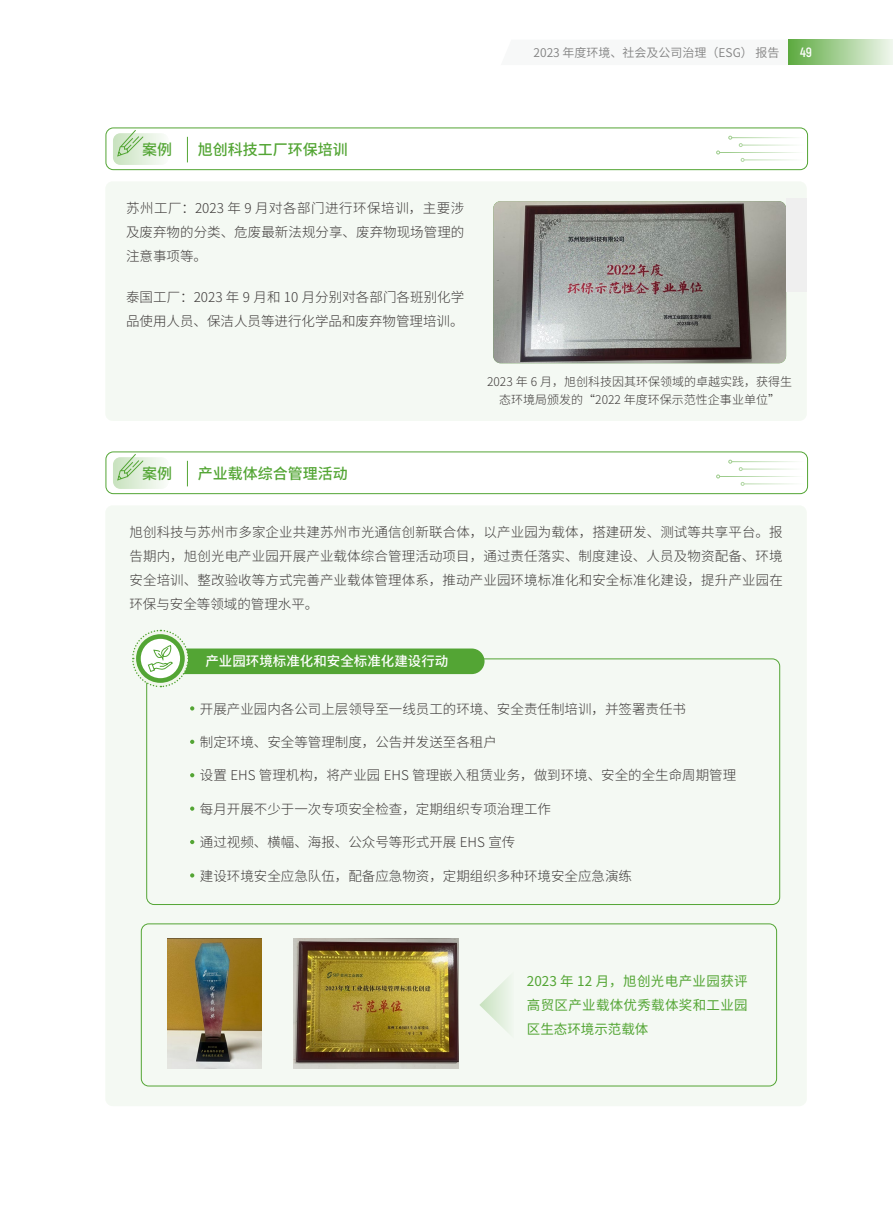
<style>
.page{position:relative;width:893px;height:1212px;background:#fff}
.page>*{position:absolute;margin:0;border:0;box-sizing:border-box;transform-origin:0 0}
.t1{font:500 15px "Source Han Sans CN";color:#53a534}
.t2{font:300 13.5px/24px "Source Han Sans CN";color:#3e3a39;text-align:justify}
.t3{font:13.5px/24px "Source Han Sans CN";letter-spacing:.025em;color:#53a534;text-align:justify}
.t4{font:500 13.5px "Source Han Sans CN";color:#fff}
.t5{font:700 13.5px "Akrobat";color:#fff}
.t6{font:300 12px/18px "Source Han Sans CN";color:#3e3a39;text-align:center}
.t7{font:12px "Source Han Sans CN";color:#838383}
</style>
<div class="page">
<div style="left:788px;top:40px;width:105px;height:25px;background:linear-gradient(to right,#5caa3f,#f0f7ed)"></div>
<div style="left:105px;top:505px;width:702px;height:601px;background:#f4f9f3;border-radius:7px"></div>
<div style="left:141px;top:923px;width:636px;height:163px;border:1px solid #53a534;border-radius:7px"></div>
<svg style="left:479px;top:977px;width:30px;height:56px"></svg>
<div style="left:105px;top:181px;width:702px;height:240px;background:#f4f9f3;border-radius:7px"></div>
<div style="left:113px;top:457px;width:56px;height:32px;background:linear-gradient(to right,#c8e2be,#fafcf9);border-radius:7px"></div>
<div style="left:113px;top:133px;width:56px;height:32px;background:linear-gradient(to right,#c8e2be,#fafcf9);border-radius:7px"></div>
<svg style="left:117px;top:454px;width:27px;height:27px"></svg>
<svg style="left:117px;top:130px;width:27px;height:27px"></svg>
<svg style="left:187px;top:461px;width:1px;height:25px"></svg>
<svg style="left:187px;top:137px;width:1px;height:25px"></svg>
<div style="left:106px;top:451px;width:702px;height:43px;border:1px solid #53a534;border-radius:7px"></div>
<div style="left:106px;top:128px;width:702px;height:42px;border:1px solid #53a534;border-radius:7px"></div>
<hr style="left:732px;top:461px;width:76px;height:1px;background:#53a534">
<hr style="left:742px;top:469px;width:66px;height:1px;background:#53a534">
<svg style="left:739px;top:467px;width:4px;height:4px"></svg>
<hr style="left:744px;top:483px;width:64px;height:1px;background:#53a534">
<hr style="left:720px;top:476px;width:88px;height:1px;background:#53a534">
<hr style="left:732px;top:137px;width:76px;height:1px;background:#53a534">
<svg style="left:728px;top:136px;width:4px;height:4px"></svg>
<hr style="left:742px;top:145px;width:66px;height:1px;background:#53a534">
<svg style="left:739px;top:143px;width:4px;height:4px"></svg>
<hr style="left:744px;top:160px;width:64px;height:1px;background:#53a534">
<hr style="left:720px;top:152px;width:88px;height:1px;background:#53a534">
<img style="left:168px;top:938px;width:93px;height:131px">
<img style="left:293px;top:938px;width:166px;height:131px">
<img style="left:493px;top:201px;width:293px;height:162px">
<div style="left:169px;top:648px;width:316px;height:26px;background:#53a534;border-radius:13px"></div>
<svg style="left:132px;top:629px;width:58px;height:59px"></svg>
<svg style="left:190px;top:706px;width:4px;height:4px"></svg>
<svg style="left:190px;top:740px;width:4px;height:4px"></svg>
<svg style="left:190px;top:773px;width:4px;height:4px"></svg>
<svg style="left:190px;top:806px;width:4px;height:5px"></svg>
<svg style="left:190px;top:840px;width:4px;height:4px"></svg>
<svg style="left:190px;top:873px;width:4px;height:4px"></svg>
<div style="left:786px;top:198px;width:21px;height:94px;background:#efefef"></div>
<p class="t7" style="left:533px;top:46px;width:248px">2023 年度环境、社会及公司治理（ESG） 报告</p>
<p class="t5" style="left:800px;top:44px;width:13px">49</p>
<p class="t1" style="left:142px;top:141px;width:31px">案例</p>
<p class="t1" style="left:198px;top:141px;width:151px">旭创科技工厂环保培训</p>
<p class="t2" style="left:126px;top:196px;width:340px">苏州工厂：2023 年 9 月对各部门进行环保培训，主要涉及废弃物的分类、危废最新法规分享、废弃物现场管理的注意事项等。</p>
<p class="t2" style="left:126px;top:285px;width:340px">泰国工厂：2023 年 9 月和 10 月分别对各部门各班别化学品使用人员、保洁人员等进行化学品和废弃物管理培训。</p>
<p class="t6" style="left:487px;top:373px;width:307px">2023 年 6 月，旭创科技因其环保领域的卓越实践，获得生态环境局颁发的“2022 年度环保示范性企事业单位”</p>
<p class="t1" style="left:142px;top:465px;width:31px">案例</p>
<p class="t1" style="left:198px;top:465px;width:151px">产业载体综合管理活动</p>
<p class="t2" style="left:129px;top:520px;width:655px">旭创科技与苏州市多家企业共建苏州市光通信创新联合体，以产业园为载体，搭建研发、测试等共享平台。报告期内，旭创光电产业园开展产业载体综合管理活动项目，通过责任落实、制度建设、人员及物资配备、环境安全培训、整改验收等方式完善产业载体管理体系，推动产业园环境标准化和安全标准化建设，提升产业园在环保与安全等领域的管理水平。</p>
<p class="t4" style="left:205px;top:654px;width:244px">产业园环境标准化和安全标准化建设行动</p>
<p class="t2" style="left:200px;top:697px;width:487px">开展产业园内各公司上层领导至一线员工的环境、安全责任制培训，并签署责任书</p>
<p class="t2" style="left:200px;top:730px;width:298px">制定环境、安全等管理制度，公告并发送至各租户</p>
<p class="t2" style="left:200px;top:764px;width:538px">设置 EHS 管理机构，将产业园 EHS 管理嵌入租赁业务，做到环境、安全的全生命周期管理</p>
<p class="t2" style="left:200px;top:797px;width:352px">每月开展不少于一次专项安全检查，定期组织专项治理工作</p>
<p class="t2" style="left:200px;top:830px;width:317px">通过视频、横幅、海报、公众号等形式开展 EHS 宣传</p>
<p class="t2" style="left:200px;top:864px;width:433px">建设环境安全应急队伍，配备应急物资，定期组织多种环境安全应急演练</p>
<p class="t3" style="left:527px;top:969px;width:222px">2023 年 12 月，旭创光电产业园获评高贸区产业载体优秀载体奖和工业园区生态环境示范载体</p>
</div>
